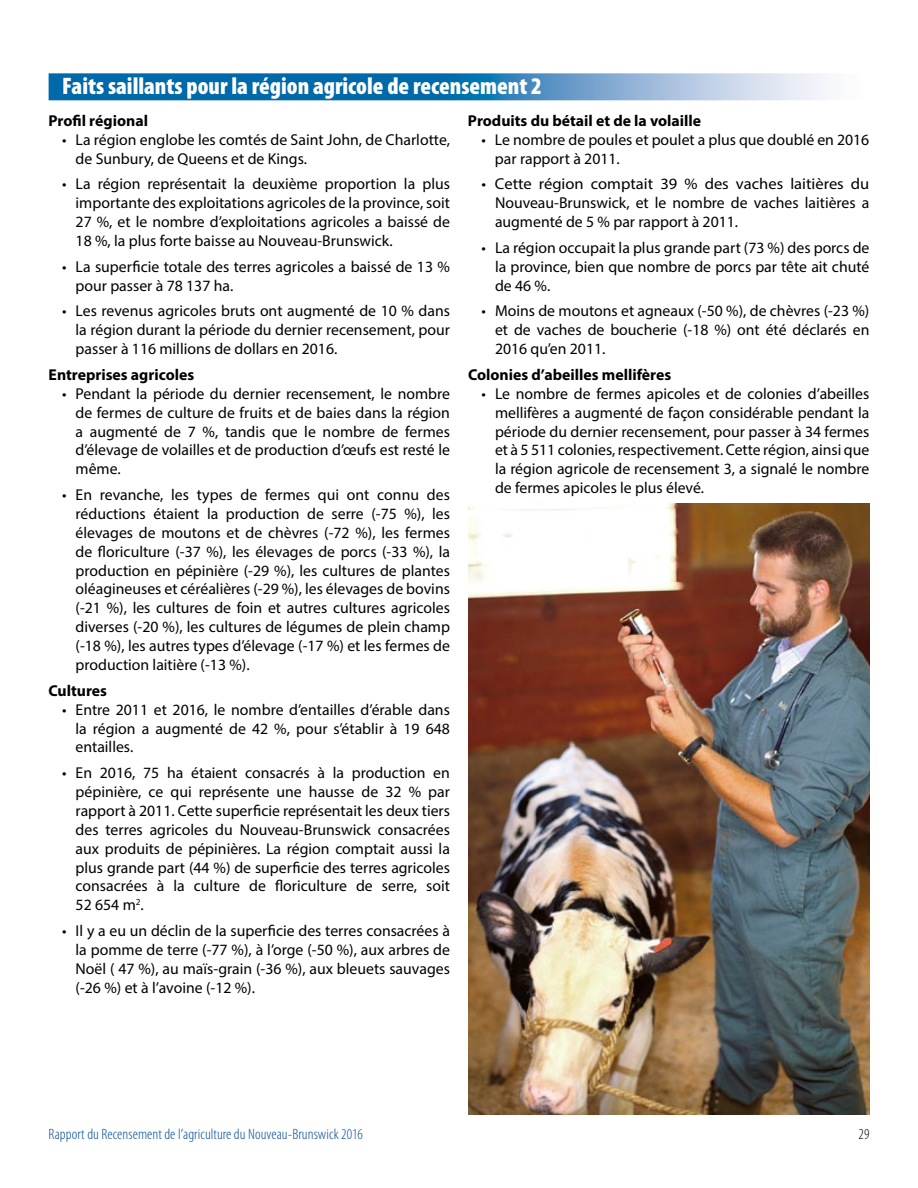
<style>
.page{position:relative;width:918px;height:1188px;background:#fff}
.page>*{position:absolute;margin:0;border:0;box-sizing:border-box;transform-origin:0 0}
.t1{font:900 condensed 24px "Myriad Pro";color:#fff}
.t2{font:15.75px/18.9px "Myriad Pro";color:#000;text-align:justify}
.t3{font:15.75px/18.9px "Myriad Pro";color:#000;text-align:justify;scale:1.05 1}
.t4{font:700 15.75px "Myriad Pro";color:#000}
.t5{font:300 condensed 15px "Myriad Pro";letter-spacing:.005em;color:#004a97;scale:1.05 1}
.t6{font:300 condensed 15px "Myriad Pro";color:#000}
</style>
<div class="page">
<svg style="left:49px;top:73px;width:779px;height:27px;background:#458ebf"></svg>
<img style="left:468px;top:503px;width:401px;height:612px">
<h1 class="t1" style="left:62px;top:72px;width:481px">Faits saillants pour la région agricole de recensement 2</h1>
<p class="t4" style="left:49px;top:110px;width:101px">Profil régional</p>
<p class="t2" style="left:76px;top:130px;width:376px;text-indent:-13px">• La région englobe les comtés de Saint John, de Charlotte, de Sunbury, de Queens et de Kings.</p>
<p class="t2" style="left:76px;top:174px;width:376px;text-indent:-13px">• La région représentait la deuxième proportion la plus importante des exploitations agricoles de la province, soit 27 %, et le nombre d’exploitations agricoles a baissé de 18 %, la plus forte baisse au Nouveau-Brunswick.</p>
<p class="t2" style="left:76px;top:257px;width:376px;text-indent:-13px">• La superficie totale des terres agricoles a baissé de 13 % pour passer à 78 137 ha.</p>
<p class="t2" style="left:76px;top:301px;width:376px;text-indent:-13px">• Les revenus agricoles bruts ont augmenté de 10 % dans la région durant la période du dernier recensement, pour passer à 116 millions de dollars en 2016.</p>
<p class="t4" style="left:49px;top:364px;width:147px">Entreprises agricoles</p>
<p class="t2" style="left:76px;top:384px;width:376px;text-indent:-13px">• Pendant la période du dernier recensement, le nombre de fermes de culture de fruits et de baies dans la région a augmenté de 7 %, tandis que le nombre de fermes d’élevage de volailles et de production d’œufs est resté le même.</p>
<p class="t2" style="left:76px;top:485px;width:376px;text-indent:-13px">• En revanche, les types de fermes qui ont connu des réductions étaient la production de serre (-75 %), les élevages de moutons et de chèvres (-72 %), les fermes de floriculture (-37 %), les élevages de porcs (-33 %), la production en pépinière (-29 %), les cultures de plantes oléagineuses et céréalières (-29 %), les élevages de bovins (-21 %), les cultures de foin et autres cultures agricoles diverses (-20 %), les cultures de légumes de plein champ (-18 %), les autres types d’élevage (-17 %) et les fermes de production laitière (-13 %).</p>
<p class="t4" style="left:49px;top:680px;width:60px">Cultures</p>
<p class="t2" style="left:76px;top:700px;width:376px;text-indent:-13px">• Entre 2011 et 2016, le nombre d’entailles d’érable dans la région a augmenté de 42 %, pour s’établir à 19 648 entailles.</p>
<p class="t2" style="left:76px;top:763px;width:376px;text-indent:-13px">• En 2016, 75 ha étaient consacrés à la production en pépinière, ce qui représente une hausse de 32 % par rapport à 2011. Cette superficie représentait les deux tiers des terres agricoles du Nouveau-Brunswick consacrées aux produits de pépinières. La région comptait aussi la plus grande part (44 %) de superficie des terres agricoles consacrées à la culture de floriculture de serre, soit 52 654 m<sup>2</sup>.</p>
<p class="t2" style="left:76px;top:921px;width:376px;text-indent:-13px">• Il y a eu un déclin de la superficie des terres consacrées à la pomme de terre (-77 %), à l’orge (-50 %), aux arbres de Noël ( 47 %), au maïs-grain (-36 %), aux bleuets sauvages (-26 %) et à l’avoine (-12 %).</p>
<p class="t4" style="left:468px;top:110px;width:235px">Produits du bétail et de la volaille</p>
<p class="t2" style="left:495px;top:130px;width:376px;text-indent:-13px">• Le nombre de poules et poulet a plus que doublé en 2016 par rapport à 2011.</p>
<p class="t3" style="left:495px;top:174px;width:358px;text-indent:-14px">• Cette région comptait 39 % des vaches laitières du Nouveau-Brunswick, et le nombre de vaches laitières a augmenté de 5 % par rapport à 2011.</p>
<p class="t2" style="left:495px;top:238px;width:376px;text-indent:-13px">• La région occupait la plus grande part (73 %) des porcs de la province, bien que nombre de porcs par tête ait chuté de 46 %.</p>
<p class="t2" style="left:495px;top:301px;width:376px;text-indent:-13px">• Moins de moutons et agneaux (-50 %), de chèvres (-23 %) et de vaches de boucherie (-18 %) ont été déclarés en 2016 qu’en 2011.</p>
<p class="t4" style="left:468px;top:364px;width:205px">Colonies d’abeilles mellifères</p>
<p class="t2" style="left:495px;top:384px;width:376px;text-indent:-13px">• Le nombre de fermes apicoles et de colonies d’abeilles mellifères a augmenté de façon considérable pendant la période du dernier recensement, pour passer à 34 fermes et à 5 511 colonies, respectivement. Cette région, ainsi que la région agricole de recensement 3, a signalé le nombre de fermes apicoles le plus élevé.</p>
<p class="t5" style="left:49px;top:1126px;width:301px">Rapport du Recensement de l’agriculture du Nouveau-Brunswick 2016</p>
<p class="t6" style="left:859px;top:1126px;width:12px">29</p>
</div>
